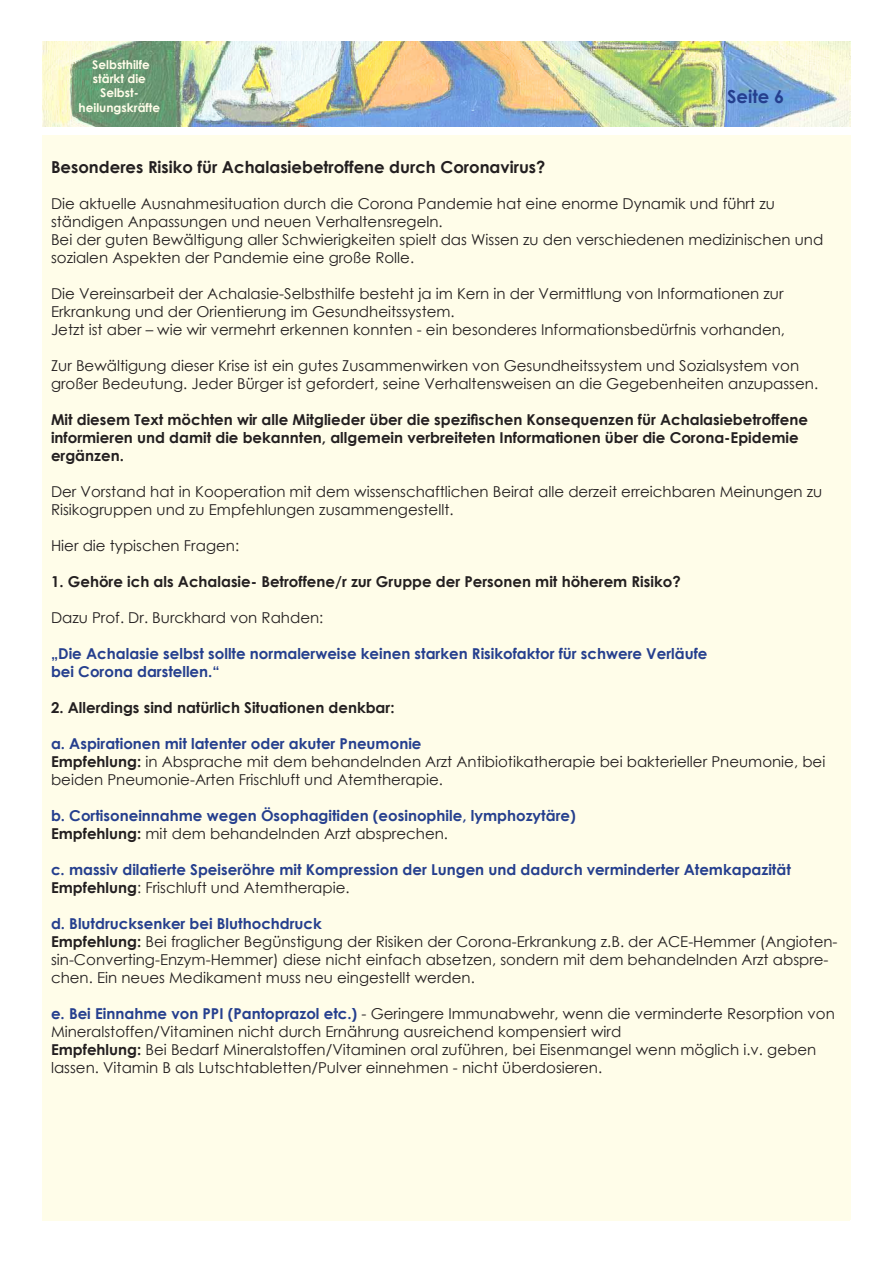
<style>
.page{position:relative;width:893px;height:1263px;background:#fff}
.page>*{position:absolute;margin:0;border:0;box-sizing:border-box;transform-origin:0 0}
.t1{font:700 18px "Century Gothic";color:#253f8e}
.t2{font:700 16.5px "Century Gothic";color:#231f20}
.t3{font:15px/18px "Century Gothic";color:#231f20}
.t4{font:700 15px/18px "Century Gothic";color:#253f8e}
.t5{font:700 15px/18px "Century Gothic";color:#231f20}
.t6{font:700 12px/14.4px "Century Gothic";color:#fffde9;text-align:center}
.s1{font-weight:700;color:#253f8e}
.s2{font-weight:700}
.s3{color:#231f20}
.s4{font-weight:400;color:#231f20}
</style>
<div class="page">
<img style="left:43px;top:42px;width:807px;height:85px">
<div style="left:43px;top:135px;width:807px;height:1085px;background:#fffde9"></div>
<p class="t6" style="left:79px;top:56px;width:83px">Selbsthilfe stärkt die<br>Selbst&shy;heilungskräfte</p>
<p class="t1" style="left:727px;top:82px;width:59px">Seite 6</p>
<p class="t2" style="left:51px;top:154px;width:496px">Besonderes Risiko für Achalasiebetroffene durch Coronavirus?</p>
<p class="t3" style="left:51px;top:194px;width:774px">Die aktuelle Ausnahmesituation durch die Corona Pandemie hat eine enorme Dynamik und führt zu ständigen Anpassungen und neuen Verhaltensregeln.<br>Bei der guten Bewältigung aller Schwierigkeiten spielt das Wissen zu den verschiedenen medizinischen und sozialen Aspekten der Pandemie eine große Rolle.</p>
<p class="t3" style="left:51px;top:284px;width:736px">Die Vereinsarbeit der Achalasie-Selbsthilfe besteht ja im Kern in der Vermittlung von Informationen zur<br>Erkrankung und der Orientierung im Gesundheitssystem.<br>Jetzt ist aber – wie wir vermehrt erkennen konnten - ein besonderes Informationsbedürfnis vorhanden,</p>
<p class="t3" style="left:51px;top:356px;width:769px">Zur Bewältigung dieser Krise ist ein gutes Zusammenwirken von Gesundheitssystem und Sozialsystem von großer Bedeutung. Jeder Bürger ist gefordert, seine Verhaltensweisen an die Gegebenheiten anzupassen.</p>
<p class="t5" style="left:51px;top:410px;width:758px">Mit diesem Text möchten wir alle Mitglieder über die spezifischen Konsequenzen für Achalasiebetroffene informieren und damit die bekannten, allgemein verbreiteten Informationen über die Corona-Epidemie ergänzen.</p>
<p class="t3" style="left:51px;top:482px;width:773px">Der Vorstand hat in Kooperation mit dem wissenschaftlichen Beirat alle derzeit erreichbaren Meinungen zu<br>Risikogruppen und zu Empfehlungen zusammengestellt.</p>
<p class="t3" style="left:51px;top:536px;width:190px">Hier die typischen Fragen:</p>
<p class="t5" style="left:51px;top:572px;width:631px">1. Gehöre ich als Achalasie- Betroffene/r zur Gruppe der Personen mit höherem Risiko?</p>
<p class="t3" style="left:51px;top:608px;width:274px">Dazu Prof. Dr. Burckhard von Rahden:</p>
<p class="t4" style="left:51px;top:644px;width:658px">„Die Achalasie selbst sollte normalerweise keinen starken Risikofaktor für schwere Verläufe bei Corona darstellen.“</p>
<p class="t5" style="left:51px;top:698px;width:345px">2. Allerdings sind natürlich Situationen denkbar:</p>
<p class="t3" style="left:51px;top:734px;width:776px"><span class="s1">a. Aspirationen mit latenter oder akuter Pneumonie<br></span><span class="s2">Empfehlung:</span> in Absprache mit dem behandelnden Arzt Antibiotikatherapie bei bakterieller Pneumonie, bei beiden Pneumonie-Arten Frischluft und Atemtherapie.</p>
<p class="t4" style="left:51px;top:806px;width:526px">b. Cortisoneinnahme wegen Ösophagitiden (eosinophile, lymphozytäre)<br><span class="s3">Empfehlung:</span> <span class="s4">mit dem behandelnden Arzt absprechen.</span></p>
<p class="t4" style="left:51px;top:860px;width:741px">c. massiv dilatierte Speiseröhre mit Kompression der Lungen und dadurch verminderter Atemkapazität<br><span class="s3">Empfehlung</span><span class="s4">: Frischluft und Atemtherapie.</span></p>
<p class="t3" style="left:51px;top:914px;width:788px"><span class="s1">d. Blutdrucksenker bei Bluthochdruck<br></span><span class="s2">Empfehlung:</span> Bei fraglicher Begünstigung der Risiken der Corona-Erkrankung z.B. der ACE-Hemmer (Angioten&shy;sin-Converting-Enzym-Hemmer) diese nicht einfach absetzen, sondern mit dem behandelnden Arzt abspre&shy;chen. Ein neues Medikament muss neu eingestellt werden.</p>
<p class="t3" style="left:51px;top:1004px;width:785px"><span class="s1">e. Bei Einnahme von PPI (Pantoprazol etc.)</span> - Geringere Immunabwehr, wenn die verminderte Resorption von Mineralstoffen/Vitaminen nicht durch Ernährung ausreichend kompensiert wird<br><span class="s2">Empfehlung:</span> Bei Bedarf Mineralstoffen/Vitaminen oral zuführen, bei Eisenmangel wenn möglich i.v. geben lassen. Vitamin B als Lutschtabletten/Pulver einnehmen - nicht überdosieren.</p>
</div>
